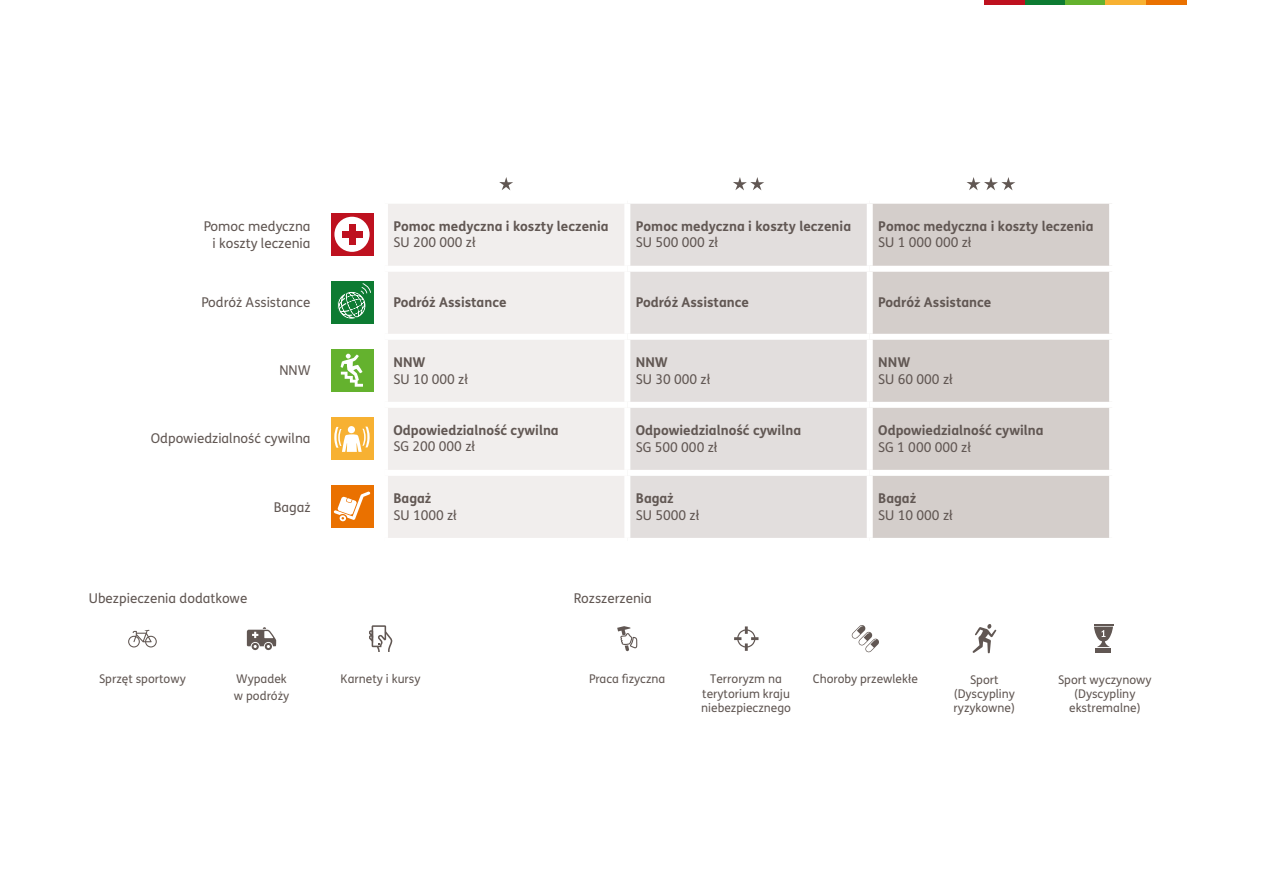
<style>
.page{position:relative;width:1263px;height:893px;background:#fff}
.page>*{position:absolute;margin:0;border:0;box-sizing:border-box;transform-origin:0 0}
.t1{font:700 13.5px "FS Me";color:#615753}
.t2{font:13.5px/16.5px "FS Me";color:#615753;text-align:right}
.t3{font:12px/14.2px "FS Me";color:#615753;text-align:center}
</style>
<div class="page">
<div style="left:388px;top:204px;width:236px;height:334px;background:#f1eeed"></div>
<div style="left:630px;top:204px;width:237px;height:334px;background:#e2dedd"></div>
<div style="left:873px;top:204px;width:236px;height:334px;background:#d4cecb"></div>
<div style="left:627px;top:266px;width:243px;height:6px;background:#fff"></div>
<div style="left:870px;top:266px;width:245px;height:6px;background:#fff"></div>
<div style="left:627px;top:334px;width:243px;height:6px;background:#fff"></div>
<div style="left:870px;top:334px;width:245px;height:6px;background:#fff"></div>
<div style="left:627px;top:402px;width:243px;height:6px;background:#fff"></div>
<div style="left:870px;top:402px;width:245px;height:6px;background:#fff"></div>
<div style="left:627px;top:470px;width:243px;height:6px;background:#fff"></div>
<div style="left:870px;top:470px;width:245px;height:6px;background:#fff"></div>
<div style="left:385px;top:266px;width:242px;height:6px;background:#fff"></div>
<div style="left:385px;top:334px;width:242px;height:6px;background:#fff"></div>
<div style="left:385px;top:402px;width:242px;height:6px;background:#fff"></div>
<div style="left:385px;top:470px;width:242px;height:6px;background:#fff"></div>
<svg style="left:499px;top:177px;width:14px;height:13px"></svg>
<svg style="left:733px;top:177px;width:31px;height:13px"></svg>
<svg style="left:966px;top:177px;width:49px;height:13px"></svg>
<div style="left:331px;top:213px;width:42px;height:42px;background:#be111f"></div>
<div style="left:334px;top:217px;width:36px;height:35px;background:#fff;border-radius:50%"></div>
<div style="left:348px;top:224px;width:7px;height:21px;background:#be111f"></div>
<div style="left:342px;top:231px;width:20px;height:7px;background:#be111f"></div>
<div style="left:331px;top:281px;width:42px;height:42px;background:#0d7b32"></div>
<svg style="left:337px;top:283px;width:34px;height:36px"></svg>
<div style="left:331px;top:349px;width:42px;height:42px;background:#64b22e"></div>
<svg style="left:341px;top:354px;width:22px;height:33px"></svg>
<div style="left:331px;top:417px;width:42px;height:42px;background:#f7b132"></div>
<svg style="left:334px;top:426px;width:36px;height:26px"></svg>
<div style="left:331px;top:485px;width:42px;height:42px;background:#ea7100"></div>
<svg style="left:334px;top:491px;width:36px;height:30px"></svg>
<svg style="left:128px;top:630px;width:29px;height:17px"></svg>
<svg style="left:247px;top:627px;width:29px;height:23px"></svg>
<svg style="left:369px;top:625px;width:24px;height:27px"></svg>
<svg style="left:617px;top:626px;width:20px;height:25px"></svg>
<svg style="left:734px;top:626px;width:24px;height:25px"></svg>
<svg style="left:851px;top:625px;width:28px;height:28px"></svg>
<svg style="left:972px;top:624px;width:24px;height:29px"></svg>
<hr style="left:1096px;top:648px;width:15px;height:4px;background:#615753">
<svg style="left:1094px;top:625px;width:19px;height:22px"></svg>
<hr style="left:984px;top:0;width:41px;height:4px;background:#be111f">
<hr style="left:1146px;top:0;width:40px;height:4px;background:#ea7100">
<hr style="left:1025px;top:0;width:40px;height:4px;background:#0d7b32">
<hr style="left:1065px;top:0;width:41px;height:4px;background:#64b22e">
<hr style="left:1106px;top:0;width:40px;height:4px;background:#f7b132">
<p class="t2" style="left:204px;top:218px;width:108px">Pomoc medyczna i koszty leczenia</p>
<p class="t1" style="left:393px;top:216px;width:217px">Pomoc medyczna i koszty leczenia</p>
<p class="t2" style="left:393px;top:234px;width:84px">SU 200 000 zł</p>
<p class="t1" style="left:636px;top:216px;width:217px">Pomoc medyczna i koszty leczenia</p>
<p class="t2" style="left:636px;top:234px;width:84px">SU 500 000 zł</p>
<p class="t1" style="left:878px;top:216px;width:217px">Pomoc medyczna i koszty leczenia</p>
<p class="t2" style="left:878px;top:234px;width:95px">SU 1 000 000 zł</p>
<p class="t2" style="left:201px;top:294px;width:111px">Podróż Assistance</p>
<p class="t1" style="left:393px;top:292px;width:115px">Podróż Assistance</p>
<p class="t1" style="left:636px;top:292px;width:115px">Podróż Assistance</p>
<p class="t1" style="left:878px;top:292px;width:115px">Podróż Assistance</p>
<p class="t2" style="left:279px;top:362px;width:33px">NNW</p>
<p class="t2" style="left:151px;top:430px;width:161px">Odpowiedzialność cywilna</p>
<p class="t2" style="left:274px;top:498px;width:38px">Bagaż</p>
<p class="t1" style="left:393px;top:352px;width:34px">NNW</p>
<p class="t2" style="left:393px;top:370px;width:76px">SU 10 000 zł</p>
<p class="t1" style="left:636px;top:352px;width:34px">NNW</p>
<p class="t2" style="left:636px;top:370px;width:76px">SU 30 000 zł</p>
<p class="t1" style="left:393px;top:420px;width:167px">Odpowiedzialność cywilna</p>
<p class="t2" style="left:393px;top:438px;width:83px">SG 200 000 zł</p>
<p class="t1" style="left:636px;top:420px;width:167px">Odpowiedzialność cywilna</p>
<p class="t2" style="left:636px;top:438px;width:83px">SG 500 000 zł</p>
<p class="t1" style="left:393px;top:488px;width:39px">Bagaż</p>
<p class="t2" style="left:393px;top:506px;width:65px">SU 1000 zł</p>
<p class="t1" style="left:636px;top:488px;width:39px">Bagaż</p>
<p class="t2" style="left:636px;top:506px;width:65px">SU 5000 zł</p>
<p class="t2" style="left:89px;top:590px;width:160px">Ubezpieczenia dodatkowe</p>
<p class="t2" style="left:574px;top:590px;width:80px">Rozszerzenia</p>
<p class="t1" style="left:878px;top:352px;width:34px">NNW</p>
<p class="t2" style="left:878px;top:370px;width:76px">SU 60 000 zł</p>
<p class="t1" style="left:878px;top:420px;width:167px">Odpowiedzialność cywilna</p>
<p class="t2" style="left:878px;top:438px;width:94px">SG 1 000 000 zł</p>
<p class="t1" style="left:878px;top:488px;width:39px">Bagaż</p>
<p class="t2" style="left:878px;top:506px;width:76px">SU 10 000 zł</p>
<p class="t3" style="left:99px;top:672px;width:88px">Sprzęt sportowy</p>
<p class="t3" style="left:234px;top:671px;width:57px;line-height:16.5px;text-align:left">Wypadek w podróży</p>
<p class="t3" style="left:341px;top:672px;width:81px">Karnety i kursy</p>
<p class="t3" style="left:589px;top:672px;width:78px">Praca fizyczna</p>
<p class="t3" style="left:701px;top:672px;width:91px">Terroryzm na terytorium kraju niebezpiecznego</p>
<p class="t3" style="left:813px;top:672px;width:106px">Choroby przewlekłe</p>
<p class="t3" style="left:953px;top:672px;width:63px">Sport (Dyscypliny ryzykowne)</p>
<p class="t3" style="left:1058px;top:672px;width:95px">Sport wyczynowy (Dyscypliny ekstremalne)</p>
</div>
